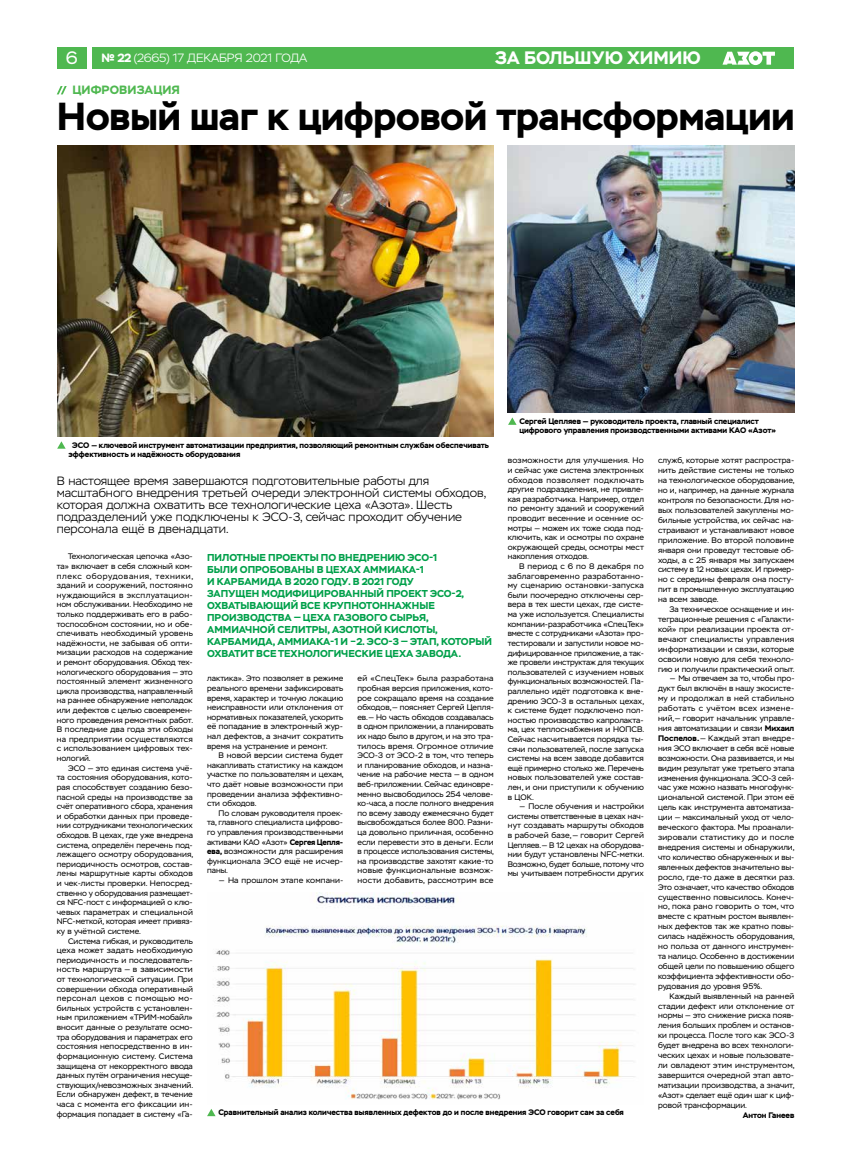
<style>
.page{position:relative;width:851px;height:1163px;background:#fff}
.page>*{position:absolute;margin:0;border:0;box-sizing:border-box;transform-origin:0 0}
.t1{font:700 39px "Stem";color:#000}
.t2{font:700 18px "Stem";color:#fff}
.t3{font:18px "Stem";color:#fff}
.t4{font:300 12px/12px "Stem";color:#000}
.t5{font:300 12px "Stem";letter-spacing:-.02em;color:#fff}
.t6{font:700 12px "Stem";letter-spacing:.01em;color:#4fb850}
.t7{font:700 10px/12px "Stem";color:#00a04a}
.t8{font:8px/9.6px "Stem";color:#000;text-align:justify}
.t9{font:700 8px/9.6px "Stem";color:#000}
.s1{font-weight:700}
</style>
<div class="page">
<div style="left:93px;top:47px;width:701px;height:21px;background:#4fb850"></div>
<div style="left:57px;top:47px;width:30px;height:21px;background:#4fb850"></div>
<svg style="left:722px;top:51px;width:52px;height:14px"></svg>
<svg style="left:57px;top:86px;width:10px;height:8px"></svg>
<svg style="left:508px;top:417px;width:8px;height:8px"></svg>
<svg style="left:207px;top:1109px;width:8px;height:6px"></svg>
<svg style="left:57px;top:441px;width:8px;height:7px"></svg>
<img style="left:507px;top:145px;width:287px;height:268px">
<img style="left:57px;top:145px;width:436px;height:291px">
<img style="left:215px;top:892px;width:420px;height:208px">
<h2 class="t3" style="left:66px;top:47px;width:13px">6</h2>
<h3 class="t5" style="left:101px;top:51px;width:207px"><span class="s1">№ 22</span> (2665) 17 ДЕКАБРЯ 2021 ГОДА</h3>
<h2 class="t2" style="left:495px;top:47px;width:207px">ЗА БОЛЬШУЮ ХИМИЮ</h2>
<h3 class="t6" style="left:72px;top:82px;width:109px">ЦИФРОВИЗАЦИЯ</h3>
<h1 class="t1" style="left:57px;top:91px;width:739px">Новый шаг к цифровой трансформации</h1>
<p class="t9" style="left:519px;top:416px;width:258px">Сергей Цепляев — руководитель проекта, главный специалист цифрового управления производственными активами КАО «Азот»</p>
<p class="t9" style="left:68px;top:440px;width:422px;text-indent:4px">ЭСО — ключевой инструмент автоматизации предприятия, позволяющий ремонтным службам обеспечивать эффективность и надёжность оборудования</p>
<p class="t8" style="left:507px;top:456px;width:138px">возможности для улучшения. Но и сейчас уже система электронных обходов позволяет подключать другие подразделения, не привле&shy;кая разработчика. Например, отдел по ремонту зданий и сооружений проводит весенние и осенние ос&shy;мотры — можем их тоже сюда под&shy;ключить, как и осмотры по охране окружающей среды, осмотры мест накопления отходов.</p>
<p class="t8" style="left:507px;top:561px;width:138px;text-indent:11px">В период с 6 по 8 декабря по заблаговременно разработанно&shy;му сценарию остановки-запуска были поочередно отключены сер&shy;вера в тех шести цехах, где систе&shy;ма уже используется. Специалисты компании-разработчика «СпецТек» вместе с сотрудниками «Азота» про&shy;тестировали и запустили новое мо&shy;дифицированное приложение, а так&shy;же провели инструктаж для текущих пользователей с изучением новых функциональных возможностей. Па&shy;раллельно идёт подготовка к вне&shy;дрению ЭСО‑3 в остальных цехах, к системе будет подключено пол&shy;ностью производство капролакта&shy;ма, цех теплоснабжения и НОПСВ.<br>Сейчас насчитывается порядка ты&shy;сячи пользователей, после запуска системы на всем заводе добавится ещё примерно столько же. Перечень новых пользователей уже состав&shy;лен, и они приступили к обучению в ЦОК.</p>
<p class="t8" style="left:507px;top:801px;width:138px;text-indent:11px">— После обучения и настройки системы ответственные в цехах нач&shy;нут создавать маршруты обходов в рабочей базе,— говорит Сергей Цепляев.— В 12 цехах на оборудова&shy;нии будут установлены NFC-метки.<br>Возможно, будет больше, потому что мы учитываем потребности других</p>
<p class="t4" style="left:57px;top:474px;width:431px">В настоящее время завершаются подготовительные работы для масштабного внедрения третьей очереди электронной системы обходов, которая должна охватить все технологические цеха «Азота». Шесть подразделений уже подключены к ЭСО‑3, сейчас проходит обучение персонала ещё в двенадцати.</p>
<p class="t7" style="left:207px;top:551px;width:286px">ПИЛОТНЫЕ ПРОЕКТЫ ПО ВНЕДРЕНИЮ ЭСО‑1<br>БЫЛИ ОПРОБОВАНЫ В ЦЕХАХ АММИАКА‑1<br>И КАРБАМИДА В 2020 ГОДУ. В 2021 ГОДУ<br>ЗАПУЩЕН МОДИФИЦИРОВАННЫЙ ПРОЕКТ ЭСО‑2, ОХВАТЫВАЮЩИЙ ВСЕ КРУПНОТОННАЖНЫЕ ПРОИЗВОДСТВА — ЦЕХА ГАЗОВОГО СЫРЬЯ, АММИАЧНОЙ СЕЛИТРЫ, АЗОТНОЙ КИСЛОТЫ, КАРБАМИДА, АММИАКА‑1 И –2. ЭСО‑3 — ЭТАП, КОТОРЫЙ ОХВАТИТ ВСЕ ТЕХНОЛОГИЧЕСКИЕ ЦЕХА ЗАВОДА.</p>
<p class="t8" style="left:57px;top:551px;width:138px;text-indent:11px">Технологическая цепочка «Азо&shy;та» включает в себя сложный ком&shy;плекс оборудования, техники, зданий и сооружений, постоянно нуждающийся в эксплуатацион&shy;ном обслуживании. Необходимо не только поддерживать его в рабо&shy;тоспособном состоянии, но и обе&shy;спечивать необходимый уровень надёжности, не забывая об опти&shy;мизации расходов на содержание и ремонт оборудования. Обход тех&shy;нологического оборудования — это постоянный элемент жизненного цикла производства, направленный на раннее обнаружение неполадок или дефектов с целью своевремен&shy;ного проведения ремонтных работ.<br>В последние два года эти обходы на предприятии осуществляются с использованием цифровых тех&shy;нологий.</p>
<p class="t8" style="left:57px;top:763px;width:138px;text-indent:11px">ЭСО — это единая система учё&shy;та состояния оборудования, кото&shy;рая способствует созданию безо&shy;пасной среды на производстве за счёт оперативного сбора, хранения и обработки данных при проведе&shy;нии сотрудниками технологических обходов. В цехах, где уже внедрена система, определён перечень под&shy;лежащего осмотру оборудования, периодичность осмотров, состав&shy;лены маршрутные карты обходов и чек-листы проверки. Непосред&shy;ственно у оборудования размещает&shy;ся NFС-пост с информацией о клю&shy;чевых параметрах и специальной NFC-меткой, которая имеет привяз&shy;ку в учётной системе.</p>
<p class="t8" style="left:57px;top:935px;width:138px;text-indent:11px">Система гибкая, и руководитель цеха может задать необходимую периодичность и последователь&shy;ность маршрута — в зависимости от технологической ситуации. При совершении обхода оперативный персонал цехов с помощью мо&shy;бильных устройств с установлен&shy;ным приложением «ТРИМ-мобайл» вносит данные о результате осмо&shy;тра оборудования и параметрах его состояния непосредственно в ин&shy;формационную систему. Система защищена от некорректного ввода данных путём ограничения несуще&shy;ствующих/невозможных значений.<br>Если обнаружен дефект, в течение часа с момента его фиксации ин&shy;формация попадает в систему «Га-</p>
<p class="t8" style="left:357px;top:673px;width:138px">ей «СпецТек» была разработана пробная версия приложения, кото&shy;рое сокращало время на создание обходов,— поясняет Сергей Цепля&shy;ев.— Но часть обходов создавалась в одном приложении, а планировать их надо было в другом, и на это тра&shy;тилось время. Огромное отличие ЭСО‑3 от ЭСО‑2 в том, что теперь и планирование обходов, и назна&shy;чение на рабочие места — в одном веб-приложении. Сейчас единовре&shy;менно высвободилось 254 челове&shy;ко-часа, а после полного внедрения по всему заводу ежемесячно будет высвобождаться более 800. Разни&shy;ца довольно приличная, особенно если перевести это в деньги. Если в процессе использования системы, на производстве захотят какие-то новые функциональные возмож&shy;ности добавить, рассмотрим все</p>
<p class="t8" style="left:207px;top:673px;width:138px">лактика». Это позволяет в режиме реального времени зафиксировать время, характер и точную локацию неисправности или отклонения от нормативных показателей, ускорить её попадание в электронный жур&shy;нал дефектов, а значит сократить время на устранение и ремонт.</p>
<p class="t8" style="left:207px;top:750px;width:138px;text-indent:11px">В новой версии система будет накапливать статистику на каждом участке по пользователям и цехам, что даёт новые возможности при проведении анализа эффективно&shy;сти обходов.</p>
<p class="t8" style="left:207px;top:808px;width:138px;text-indent:11px">По словам руководителя проек&shy;та, главного специалиста цифрово&shy;го управления производственными активами КАО «Азот» <span class="s1">Сергея Цепля&shy;ева,</span> возможности для расширения функционала ЭСО ещё не исчер&shy;паны.</p>
<p class="t8" style="left:218px;top:875px;width:127px">— На прошлом этапе компани-</p>
<p class="t9" style="left:218px;top:1107px;width:407px">Сравнительный анализ количества выявленных дефектов до и после внедрения ЭСО говорит сам за себя</p>
<p class="t8" style="left:658px;top:455px;width:138px;line-height:9.9px">служб, которые хотят распростра&shy;нить действие системы не только на технологическое оборудование, но и, например, на данные журнала контроля по безопасности. Для но&shy;вых пользователей закуплены мо&shy;бильные устройства, их сейчас на&shy;страивают и устанавливают новое приложение. Во второй половине января они проведут тестовые об&shy;ходы, а с 25 января мы запускаем систему в 12 новых цехах. И пример&shy;но с середины февраля она посту&shy;пит в промышленную эксплуатацию на всем заводе.</p>
<p class="t8" style="left:658px;top:604px;width:138px;line-height:9.9px;text-indent:11px">За техническое оснащение и ин&shy;теграционные решения с «Галакти&shy;кой» при реализации проекта от&shy;вечают специалисты управления информатизации и связи, которые освоили новую для себя техноло&shy;гию и получили практический опыт.</p>
<p class="t8" style="left:658px;top:673px;width:138px;line-height:9.9px;text-indent:11px">— Мы отвечаем за то, чтобы про&shy;дукт был включён в нашу экосисте&shy;му и продолжал в ней стабильно работать с учётом всех измене&shy;ний,— говорит начальник управле&shy;ния автоматизации и связи <span class="s1">Михаил Поспелов.</span>— Каждый этап внедре&shy;ния ЭСО включает в себя всё новые возможности. Она развивается, и мы видим результат уже третьего этапа изменения функционала. ЭСО‑3 сей&shy;час уже можно назвать многофунк&shy;циональной системой. При этом её цель как инструмента автоматиза&shy;ции — максимальный уход от чело&shy;веческого фактора. Мы проанали&shy;зировали статистику до и после внедрения системы и обнаружили, что количество обнаруженных и вы&shy;явленных дефектов значительно вы&shy;росло, где-то даже в десятки раз.<br>Это означает, что качество обходов существенно повысилось. Конеч&shy;но, пока рано говорить о том, что вместе с кратным ростом выявлен&shy;ных дефектов так же кратно повы&shy;силась надёжность оборудования, но польза от данного инструмен&shy;та налицо. Особенно в достижении общей цели по повышению общего коэффициента эффективности обо&shy;рудования до уровня 95%.</p>
<p class="t8" style="left:658px;top:990px;width:138px;line-height:9.9px;text-indent:11px">Каждый выявленный на ранней стадии дефект или отклонение от нормы — это снижение риска появ&shy;ления больших проблем и останов&shy;ки процесса. После того как ЭСО‑3 будет внедрена во всех технологи&shy;ческих цехах и новые пользовате&shy;ли овладеют этим инструментом, завершится очередной этап авто&shy;матизации производства, а значит, «Азот» сделает ещё один шаг к циф&shy;ровой трансформации.</p>
<p class="t9" style="left:742px;top:1109px;width:53px">Антон Ганеев</p>
</div>
